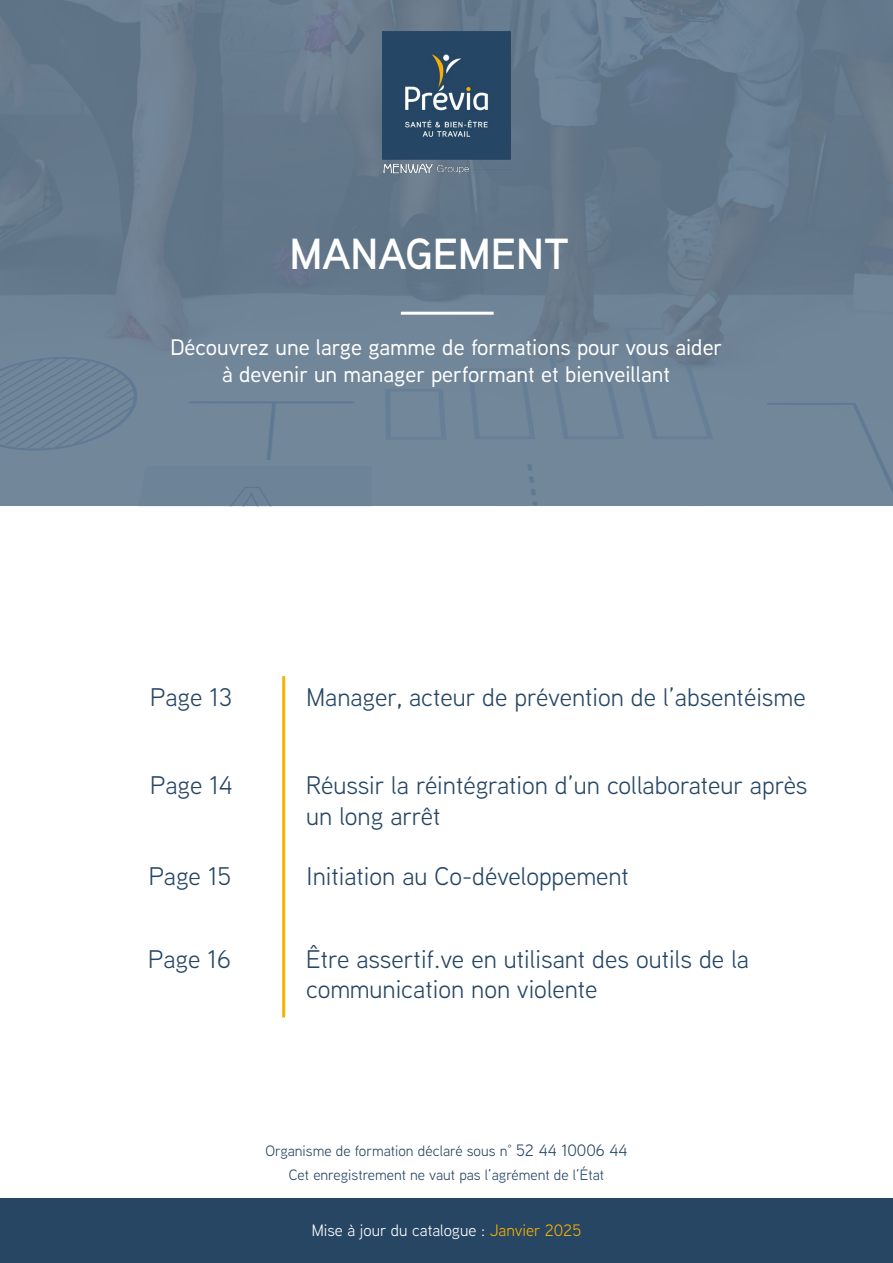
<style>
.page{position:relative;width:893px;height:1263px;background:#fff}
.page>*{position:absolute;margin:0;border:0;box-sizing:border-box;transform-origin:0 0}
.t1{font:600 43.5px "Aaux Next";color:#fff}
.t2{font:25.5px/30.6px "Aaux Next";color:#264664}
.t3{font:500 22.5px/27px "Aaux Next";color:#fff;text-align:center}
.t4{font:16.5px "Aaux Next";color:#fff}
.t5{font:15px/24px "Aaux Next";color:#264664;text-align:center}
.s1{font-size:16.5px}
.s2{color:#f9b104}
</style>
<div class="page">
<div style="left:0;top:1198px;width:893px;height:65px;background:#264664"></div>
<div style="left:0;top:0;width:893px;height:506px;background:#6b7f92"></div>
<img style="left:383px;top:32px;width:127px;height:142px">
<hr style="left:282px;top:676px;width:3px;height:341px;background:#f9b104">
<hr style="left:401px;top:312px;width:93px;height:3px;background:#fff">
<h1 class="t1" style="left:290px;top:223px;width:281px">MANAGEMENT</h1>
<p class="t3" style="left:170px;top:333px;width:553px">Découvrez une large gamme de formations pour vous aider à devenir un manager performant et bienveillant</p>
<p class="t2" style="left:150px;top:681px;width:84px">Page 13</p>
<p class="t2" style="left:150px;top:769px;width:84px">Page 14</p>
<p class="t2" style="left:149px;top:860px;width:84px">Page 15</p>
<p class="t2" style="left:307px;top:681px;width:501px">Manager, acteur de prévention de l’absentéisme</p>
<p class="t2" style="left:306px;top:769px;width:503px">Réussir la réintégration d’un collaborateur après un long arrêt</p>
<p class="t2" style="left:307px;top:860px;width:324px">Initiation au Co-développement</p>
<p class="t2" style="left:148px;top:943px;width:84px">Page 16</p>
<p class="t2" style="left:306px;top:943px;width:444px">Être assertif.ve en utilisant des outils de la communication non violente</p>
<p class="t5" style="left:265px;top:1138px;width:363px">Organisme de formation déclaré sous n° <span class="s1">52 44 10006 44<br></span>Cet enregistrement ne vaut pas l’agrément de l’État</p>
<p class="t4" style="left:312px;top:1219px;width:271px">Mise à jour du catalogue : <span class="s2">Janvier 2025</span></p>
</div>
